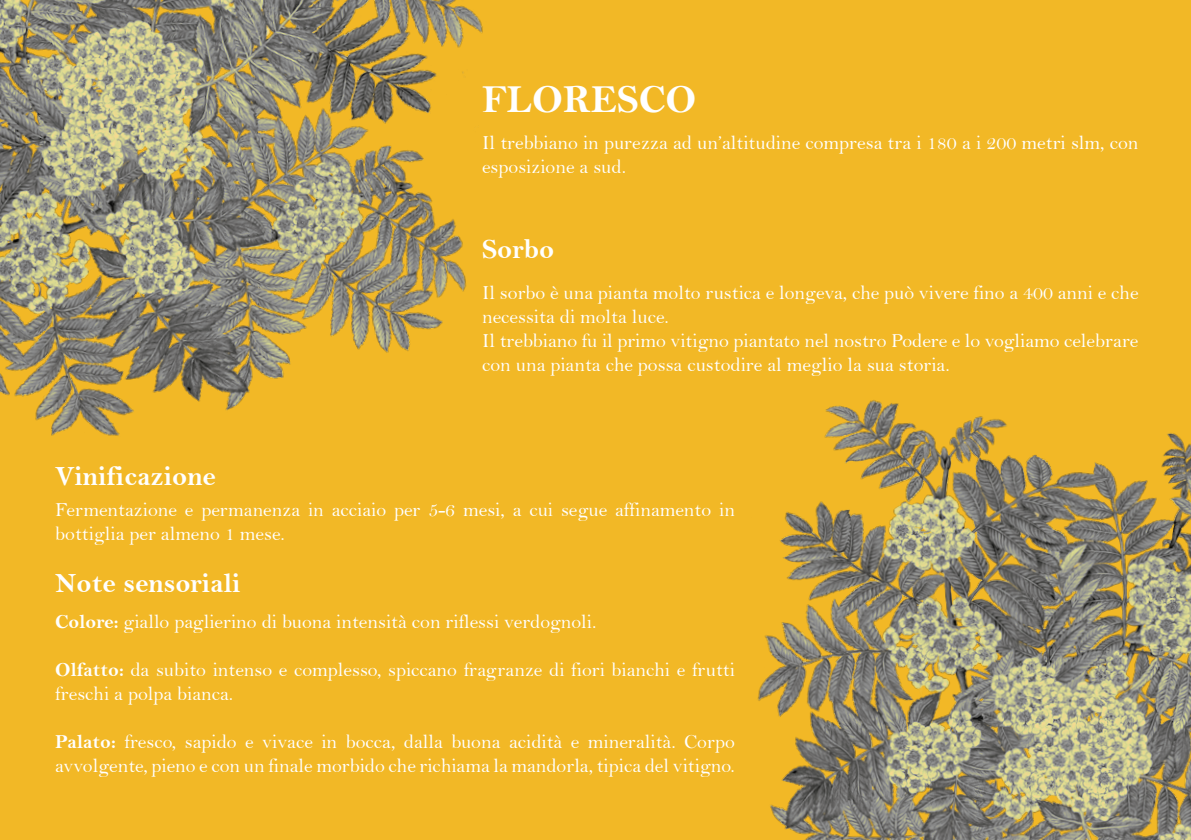
<style>
.page{position:relative;width:1191px;height:840px;background:#fff}
.page>*{position:absolute;margin:0;border:0;box-sizing:border-box;transform-origin:0 0}
.t1{font:40px "Bell MT Bold";color:#fff}
.t2{font:28px "Bell MT Bold";color:#fff}
.t3{font:20px/24px "Bell";color:#fff}
.s1{font-family:"Bell MT Bold"}
</style>
<div class="page">
<div style="left:0;top:0;width:1191px;height:839px;background:#f2b826"></div>
<img style="left:0;top:0;width:483px;height:436px">
<img style="left:757px;top:400px;width:434px;height:439px">
<h1 class="t1" style="left:482px;top:75px;width:216px">FLORESCO</h1>
<p class="t3" style="left:482px;top:130px;width:658px">Il trebbiano in purezza ad un’altitudine compresa tra i 180 a i 200 metri slm, con esposizione a sud.</p>
<h2 class="t2" style="left:482px;top:233px;width:74px">Sorbo</h2>
<h2 class="t2" style="left:55px;top:459px;width:162px">Vinificazione</h2>
<p class="t3" style="left:482px;top:280px;width:658px">Il sorbo è una pianta molto rustica e longeva, che può vivere fino a 400 anni e che necessita di molta luce.<br>Il trebbiano fu il primo vitigno piantato nel nostro Podere e lo vogliamo celebrare con una pianta che possa custodire al meglio la sua storia.</p>
<p class="t3" style="left:55px;top:497px;width:681px">Fermentazione e permanenza in acciaio per 5-6 mesi, a cui segue affinamento in bottiglia per almeno 1 mese.</p>
<h2 class="t2" style="left:55px;top:566px;width:187px">Note sensoriali</h2>
<p class="t3" style="left:55px;top:609px;width:543px"><span class="s1">Colore:</span> giallo paglierino di buona intensità con riflessi verdognoli.</p>
<p class="t3" style="left:55px;top:657px;width:681px"><span class="s1">Olfatto:</span> da subito intenso e complesso, spiccano fragranze di fiori bianchi e frutti freschi a polpa bianca.</p>
<p class="t3" style="left:55px;top:729px;width:681px"><span class="s1">Palato:</span> fresco, sapido e vivace in bocca, dalla buona acidità e mineralità. Corpo avvolgente, pieno e con un finale morbido che richiama la mandorla, tipica del vitigno.</p>
</div>
